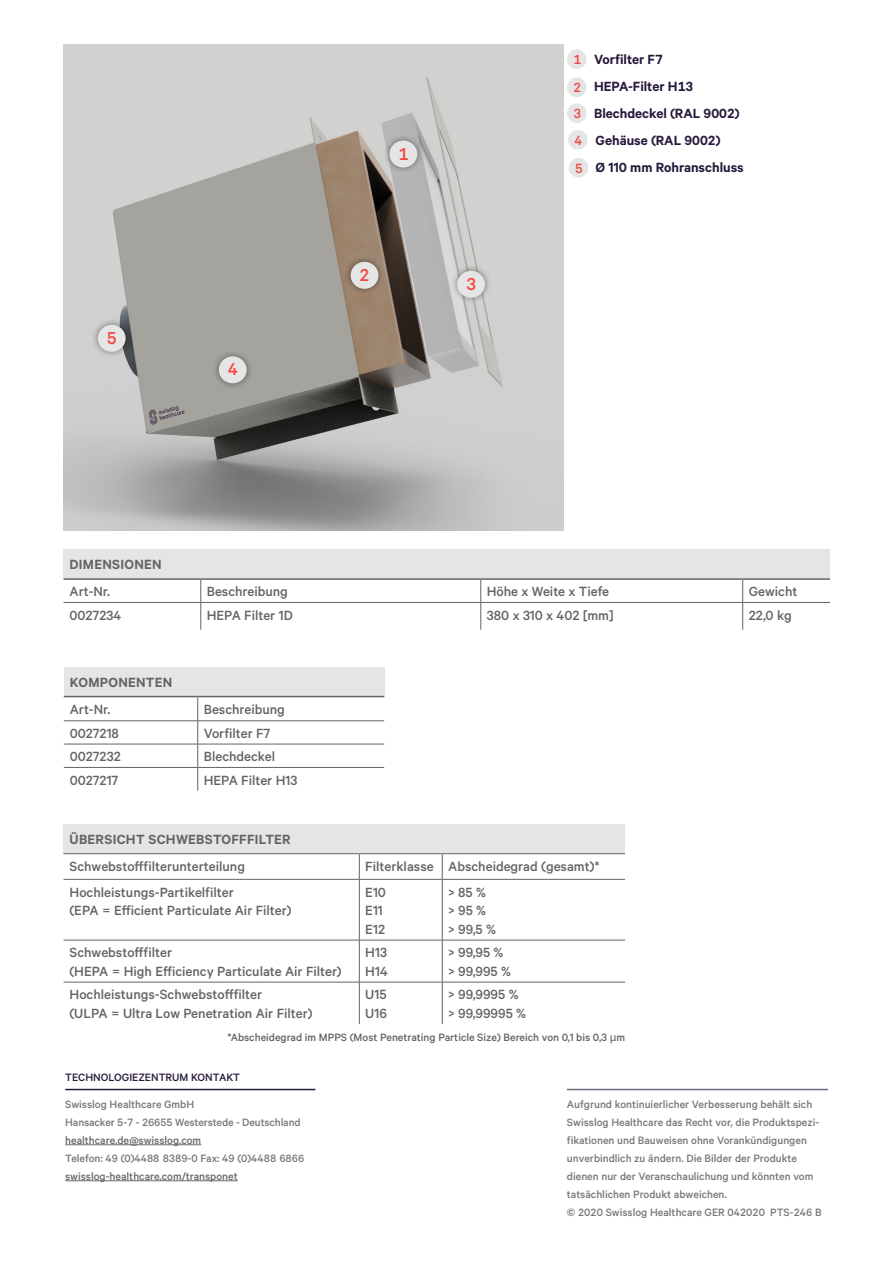
<style>
.page{position:relative;width:893px;height:1263px;background:#fff}
.page>*{position:absolute;margin:0;border:0;box-sizing:border-box;transform-origin:0 0}
.t1{font:500 19.5px "Calibre";color:#f34842}
.t2{font:500 15px/18.8px "Calibre";color:#636466}
.t3{font:600 15px "Calibre";color:#26193c}
.t4{font:600 15px "Calibre";letter-spacing:.02em;color:#636466}
.t5{font:500 15px/28px "Calibre";color:#f34842}
.t6{font:500 12px/18px "Calibre";color:#77787b}
.t7{font:500 12px "Calibre";color:#636466}
.t8{font:500 12px "Calibre";color:#696969}
.t9{font:500 12px "Calibre";color:#26193c}
.s1{font-weight:500;color:#f34842}
.s2{font-family:"Myriad Pro";font-weight:400}
</style>
<div class="page">
<img style="left:64px;top:44px;width:499px;height:486px">
<div style="left:383px;top:134px;width:41px;height:40px;background:#000;opacity:.45"></div>
<div style="left:389px;top:141px;width:28px;height:27px;background:#e5e5e5;border-radius:50%"></div>
<div style="left:451px;top:264px;width:40px;height:40px;background:#000;opacity:.45"></div>
<div style="left:457px;top:271px;width:28px;height:27px;background:#e5e5e5;border-radius:50%"></div>
<div style="left:344px;top:255px;width:41px;height:40px;background:#000;opacity:.45"></div>
<div style="left:351px;top:262px;width:27px;height:27px;background:#e5e5e5;border-radius:50%"></div>
<div style="left:212px;top:350px;width:41px;height:40px;background:#000;opacity:.45"></div>
<div style="left:219px;top:356px;width:28px;height:27px;background:#e5e5e5;border-radius:50%"></div>
<div style="left:91px;top:318px;width:41px;height:40px;background:#000;opacity:.45"></div>
<div style="left:98px;top:325px;width:28px;height:27px;background:#e5e5e5;border-radius:50%"></div>
<hr style="left:567px;top:1089px;width:261px;height:1px;background:#726a80">
<hr style="left:65px;top:1089px;width:250px;height:1px;background:#26193c">
<hr style="left:65px;top:1144px;width:136px;height:1px;background:#696969">
<hr style="left:65px;top:1180px;width:173px;height:1px;background:#696969">
<div style="left:567px;top:49px;width:20px;height:20px;background:#e5e5e5;border-radius:50%"></div>
<div style="left:567px;top:77px;width:20px;height:20px;background:#e5e5e5;border-radius:50%"></div>
<div style="left:567px;top:103px;width:20px;height:20px;background:#e5e5e5;border-radius:50%"></div>
<div style="left:64px;top:549px;width:766px;height:30px;background:#e5e5e5"></div>
<hr style="left:64px;top:578px;width:137px;height:2px;background:#636466">
<hr style="left:201px;top:578px;width:280px;height:2px;background:#636466">
<hr style="left:481px;top:578px;width:262px;height:2px;background:#636466">
<hr style="left:743px;top:578px;width:87px;height:2px;background:#636466">
<hr style="left:64px;top:602px;width:137px;height:1px;background:#636466">
<svg style="left:201px;top:580px;width:1px;height:50px"></svg>
<hr style="left:201px;top:602px;width:280px;height:1px;background:#636466">
<svg style="left:480px;top:580px;width:1px;height:50px"></svg>
<hr style="left:481px;top:602px;width:262px;height:1px;background:#636466">
<hr style="left:743px;top:602px;width:87px;height:1px;background:#636466">
<svg style="left:742px;top:580px;width:1px;height:50px"></svg>
<div style="left:64px;top:667px;width:320px;height:29px;background:#e5e5e5"></div>
<svg style="left:64px;top:696px;width:320px;height:95px"></svg>
<div style="left:64px;top:824px;width:561px;height:30px;background:#e5e5e5"></div>
<svg style="left:64px;top:854px;width:561px;height:171px"></svg>
<hr style="left:64px;top:853px;width:295px;height:1px;background:#636466">
<hr style="left:359px;top:853px;width:83px;height:1px;background:#636466">
<hr style="left:442px;top:853px;width:183px;height:1px;background:#636466">
<svg style="left:359px;top:854px;width:1px;height:25px"></svg>
<svg style="left:442px;top:854px;width:1px;height:25px"></svg>
<hr style="left:64px;top:879px;width:295px;height:1px;background:#636466">
<hr style="left:359px;top:879px;width:83px;height:1px;background:#636466">
<hr style="left:359px;top:879px;width:1px;height:61px;background:#636466">
<hr style="left:442px;top:879px;width:183px;height:1px;background:#636466">
<hr style="left:442px;top:879px;width:1px;height:61px;background:#636466">
<hr style="left:64px;top:940px;width:295px;height:1px;background:#636466">
<hr style="left:359px;top:940px;width:83px;height:1px;background:#636466">
<hr style="left:359px;top:940px;width:1px;height:42px;background:#636466">
<hr style="left:442px;top:940px;width:183px;height:1px;background:#636466">
<hr style="left:442px;top:940px;width:1px;height:42px;background:#636466">
<hr style="left:64px;top:982px;width:295px;height:1px;background:#636466">
<hr style="left:359px;top:982px;width:83px;height:1px;background:#636466">
<hr style="left:359px;top:982px;width:1px;height:42px;background:#636466">
<hr style="left:442px;top:982px;width:183px;height:1px;background:#636466">
<hr style="left:442px;top:982px;width:1px;height:42px;background:#636466">
<div style="left:568px;top:130px;width:20px;height:20px;background:#e5e5e5;border-radius:50%"></div>
<div style="left:569px;top:158px;width:19px;height:20px;background:#e5e5e5;border-radius:50%"></div>
<h1 class="t1" style="left:107px;top:326px;width:12px">5</h1>
<h1 class="t1" style="left:228px;top:358px;width:12px">4</h1>
<h1 class="t1" style="left:398px;top:142px;width:12px">1</h1>
<h1 class="t1" style="left:360px;top:263px;width:12px">2</h1>
<h1 class="t1" style="left:466px;top:272px;width:12px">3</h1>
<p class="t3" style="left:573px;top:50px;width:91px"><span class="s1">1</span> Vorfilter F7</p>
<p class="t3" style="left:573px;top:77px;width:121px"><span class="s1">2</span> HEPA-Filter H13</p>
<p class="t3" style="left:573px;top:104px;width:168px"><span class="s1">3</span> Blechdeckel (RAL 9002)</p>
<p class="t3" style="left:596px;top:131px;width:126px">Gehäuse (RAL 9002)</p>
<p class="t3" style="left:596px;top:158px;width:150px">Ø 110 mm Rohranschluss</p>
<p class="t5" style="left:574px;top:126px;width:10px">4<br>5</p>
<p class="t4" style="left:70px;top:555px;width:94px">DIMENSIONEN</p>
<p class="t2" style="left:70px;top:582px;width:42px">Art-Nr.</p>
<p class="t2" style="left:207px;top:582px;width:83px">Beschreibung</p>
<p class="t2" style="left:487px;top:582px;width:124px">Höhe x Weite x Tiefe</p>
<p class="t2" style="left:749px;top:582px;width:50px">Gewicht</p>
<p class="t2" style="left:70px;top:605px;width:53px">0027234</p>
<p class="t2" style="left:207px;top:605px;width:87px">HEPA Filter 1D</p>
<p class="t2" style="left:487px;top:605px;width:129px">380 x 310 x 402 [mm]</p>
<p class="t2" style="left:749px;top:605px;width:45px">22,0 kg</p>
<p class="t4" style="left:70px;top:673px;width:104px">KOMPONENTEN</p>
<p class="t2" style="left:70px;top:699px;width:42px">Art-Nr.</p>
<p class="t2" style="left:204px;top:699px;width:83px">Beschreibung</p>
<p class="t2" style="left:70px;top:724px;width:51px">0027218</p>
<p class="t2" style="left:204px;top:724px;width:68px">Vorfilter F7</p>
<p class="t2" style="left:70px;top:747px;width:53px">0027232</p>
<p class="t2" style="left:204px;top:747px;width:73px">Blechdeckel</p>
<p class="t2" style="left:70px;top:770px;width:50px">0027217</p>
<p class="t2" style="left:204px;top:770px;width:95px">HEPA Filter H13</p>
<p class="t4" style="left:70px;top:830px;width:223px">ÜBERSICHT SCHWEBSTOFFFILTER</p>
<p class="t2" style="left:70px;top:856px;width:177px">Schwebstofffilterunterteilung</p>
<p class="t2" style="left:365px;top:856px;width:236px">Filterklasse Abscheidegrad (gesamt)*</p>
<p class="t2" style="left:70px;top:882px;width:223px">Hochleistungs-Partikelfilter<br>(EPA = Efficient Particulate Air Filter)</p>
<p class="t2" style="left:365px;top:882px;width:22px">E10<br>E11<br>E12</p>
<p class="t2" style="left:448px;top:882px;width:49px">&gt; 85 % &gt; 95 % &gt; 99,5 %</p>
<p class="t2" style="left:70px;top:943px;width:274px">Schwebstofffilter<br>(HEPA = High Efficiency Particulate Air Filter)</p>
<p class="t2" style="left:365px;top:943px;width:24px">H13<br>H14</p>
<p class="t2" style="left:448px;top:943px;width:64px">&gt; 99,95 % &gt; 99,995 %</p>
<p class="t2" style="left:70px;top:985px;width:244px">Hochleistungs-Schwebstofffilter<br>(ULPA = Ultra Low Penetration Air Filter)</p>
<p class="t2" style="left:365px;top:985px;width:23px">U15<br>U16</p>
<p class="t2" style="left:448px;top:985px;width:79px">&gt; 99,9995 % &gt; 99,99995 %</p>
<p class="t7" style="left:227px;top:1030px;width:399px">*Abscheidegrad im MPPS (Most Penetrating Particle Size) Bereich von 0,1 bis 0,3 <span class="s2">μ</span>m</p>
<p class="t9" style="left:65px;top:1070px;width:176px">TECHNOLOGIEZENTRUM KONTAKT</p>
<p class="t6" style="left:65px;top:1095px;width:237px">Swisslog Healthcare GmbH<br>Hansacker 5-7 - 26655 Westerstede - Deutschland</p>
<p class="t8" style="left:65px;top:1133px;width:138px">healthcare.de@swisslog.com</p>
<p class="t6" style="left:65px;top:1149px;width:241px">Telefon: 49 (0)4488 8389-0 Fax: 49 (0)4488 6866</p>
<p class="t8" style="left:65px;top:1169px;width:174px">swisslog-healthcare.com/transponet</p>
<p class="t6" style="left:567px;top:1095px;width:256px">Aufgrund kontinuierlicher Verbesserung behält sich Swisslog Healthcare das Recht vor, die Produktspezi&shy;fikationen und Bauweisen ohne Vorankündigungen unverbindlich zu ändern. Die Bilder der Produkte dienen nur der Veranschaulichung und könnten vom tatsächlichen Produkt abweichen.<br>© 2020 Swisslog Healthcare GER 042020 PTS-246 B</p>
</div>
